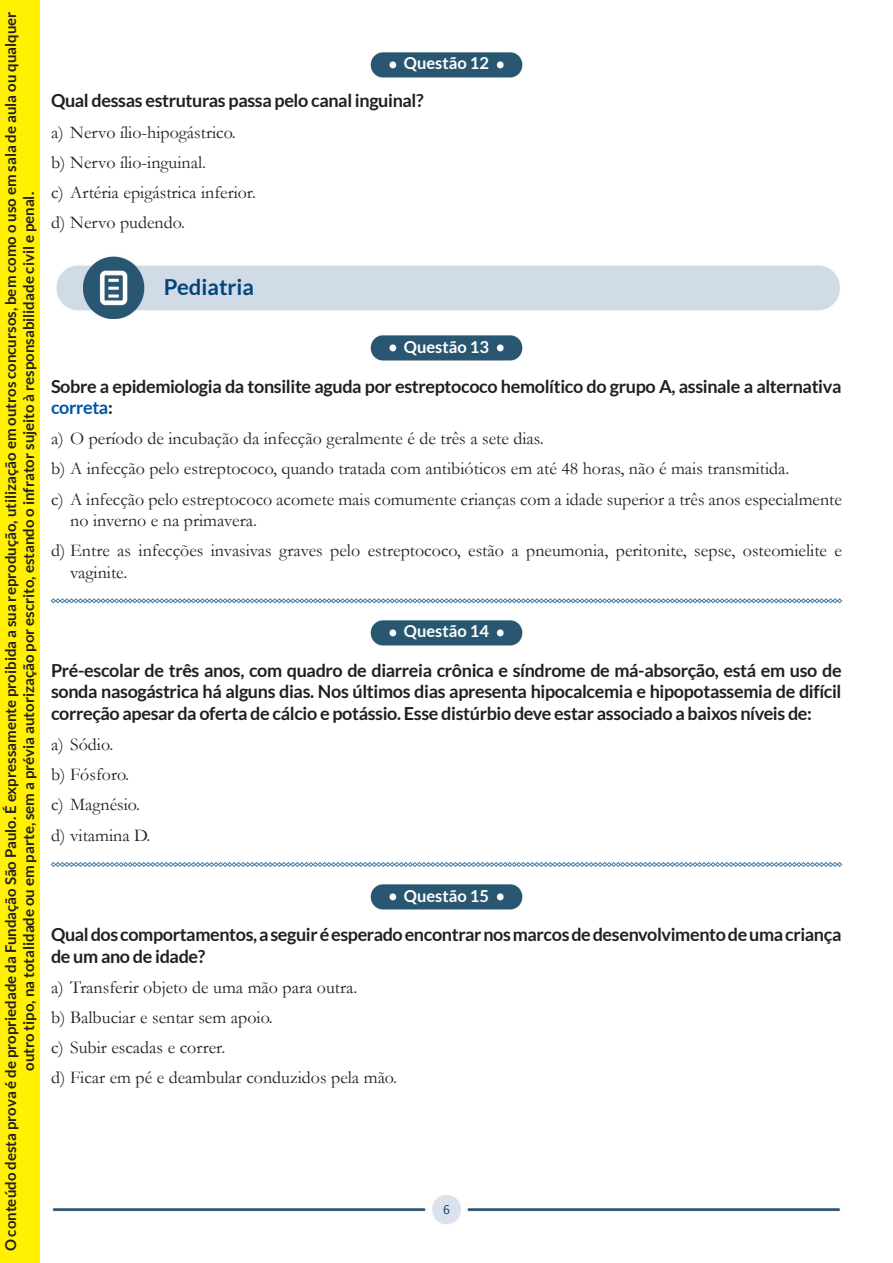
<style>
.page{position:relative;width:893px;height:1263px;background:#fff}
.page>*{position:absolute;margin:0;border:0;box-sizing:border-box;transform-origin:0 0}
.t1{font:700 22.05px "Lato";color:#00467c}
.t2{font:18px/21.6px "Garamond";color:#231f20}
.Alternativas{font:700 18px/21.6px "Lato";letter-spacing:-.02em;color:#231f20}
.t3{font:700 16.5px "Lato";color:#fff}
.t4{font:700 15px/18px "Lato";color:#231f20;text-align:center}
.t5{font:12.6px "Segoe UI";color:#00467c}
.s1{color:#0154a6}
</style>
<div class="page">
<img style="left:52px;top:1195px;width:789px;height:30px">
<img style="left:370px;top:52px;width:153px;height:25px">
<img style="left:370px;top:335px;width:153px;height:26px">
<img style="left:56px;top:256px;width:784px;height:62px">
<svg style="left:51px;top:598px;width:791px;height:5px"></svg>
<img style="left:370px;top:620px;width:153px;height:25px">
<img style="left:370px;top:884px;width:153px;height:26px">
<svg style="left:51px;top:862px;width:791px;height:5px"></svg>
<div style="left:0;top:0;width:40px;height:1263px;background:#fff101"></div>
<p class="t4" style="left:2px;top:1251px;width:1241px;rotate:-90deg">O conteúdo desta prova é de propriedade da Fundação São Paulo. É expressamente proibida a sua reprodução, utilização em outros concursos, bem como o uso em sala de aula ou qualquer outro tipo, na totalidade ou em parte, sem a prévia autorização por escrito, estando o infrator sujeito à responsabilidade civil e penal.</p>
<p class="t3" style="left:404px;top:54px;width:87px">Questão 12</p>
<p class="Alternativas" style="left:51px;top:90px;width:374px">Qual dessas estruturas passa pelo canal inguinal?</p>
<p class="t2" style="left:51px;top:121px;width:186px">a) Nervo ílio-hipogástrico.</p>
<p class="t2" style="left:51px;top:151px;width:157px">b) Nervo ílio-inguinal.</p>
<p class="t2" style="left:51px;top:181px;width:207px">c) Artéria epigástrica inferior.</p>
<p class="t2" style="left:51px;top:211px;width:135px">d) Nervo pudendo.</p>
<p class="t1" style="left:164px;top:274px;width:92px">Pediatria</p>
<p class="t3" style="left:404px;top:337px;width:87px">Questão 13</p>
<p class="Alternativas" style="left:51px;top:375px;width:792px">Sobre a epidemiologia da tonsilite aguda por estreptococo hemolítico do grupo A, assinale a alternativa <span class="s1">correta</span>:</p>
<p class="t2" style="left:51px;top:427px;width:494px">a) O período de incubação da infecção geralmente é de três a sete dias.</p>
<p class="t2" style="left:51px;top:458px;width:740px">b) A infecção pelo estreptococo, quando tratada com antibióticos em até 48 horas, não é mais transmitida.</p>
<p class="t2" style="left:70px;top:488px;width:773px;text-indent:-19px">c) A infecção pelo estreptococo acomete mais comumente crianças com a idade superior a três anos especialmente no inverno e na primavera.</p>
<p class="t2" style="left:70px;top:539px;width:773px;text-indent:-19px">d) Entre as infecções invasivas graves pelo estreptococo, estão a pneumonia, peritonite, sepse, osteomielite e vaginite.</p>
<p class="t3" style="left:404px;top:622px;width:87px">Questão 14</p>
<p class="Alternativas" style="left:51px;top:659px;width:792px;text-align:justify">Pré-escolar de três anos, com quadro de diarreia crônica e síndrome de má-absorção, está em uso de sonda nasogástrica há alguns dias. Nos últimos dias apresenta hipocalcemia e hipopotassemia de difícil correção apesar da oferta de cálcio e potássio. Esse distúrbio deve estar associado a baixos níveis de:</p>
<p class="t2" style="left:51px;top:733px;width:64px">a) Sódio.</p>
<p class="t2" style="left:51px;top:763px;width:80px">b) Fósforo.</p>
<p class="t2" style="left:51px;top:793px;width:91px">c) Magnésio.</p>
<p class="t2" style="left:51px;top:823px;width:101px">d) vitamina D.</p>
<p class="t3" style="left:404px;top:886px;width:87px">Questão 15</p>
<p class="Alternativas" style="left:51px;top:924px;width:792px">Qual dos comportamentos, a seguir é esperado encontrar nos marcos de desenvolvimento de uma criança de um ano de idade?</p>
<p class="t2" style="left:51px;top:976px;width:308px">a) Transferir objeto de uma mão para outra.</p>
<p class="t2" style="left:51px;top:1006px;width:223px">b) Balbuciar e sentar sem apoio.</p>
<p class="t2" style="left:51px;top:1036px;width:176px">c) Subir escadas e correr.</p>
<p class="t2" style="left:51px;top:1066px;width:348px">d) Ficar em pé e deambular conduzidos pela mão.</p>
<p class="t5" style="left:443px;top:1198px;width:8px">6</p>
</div>
